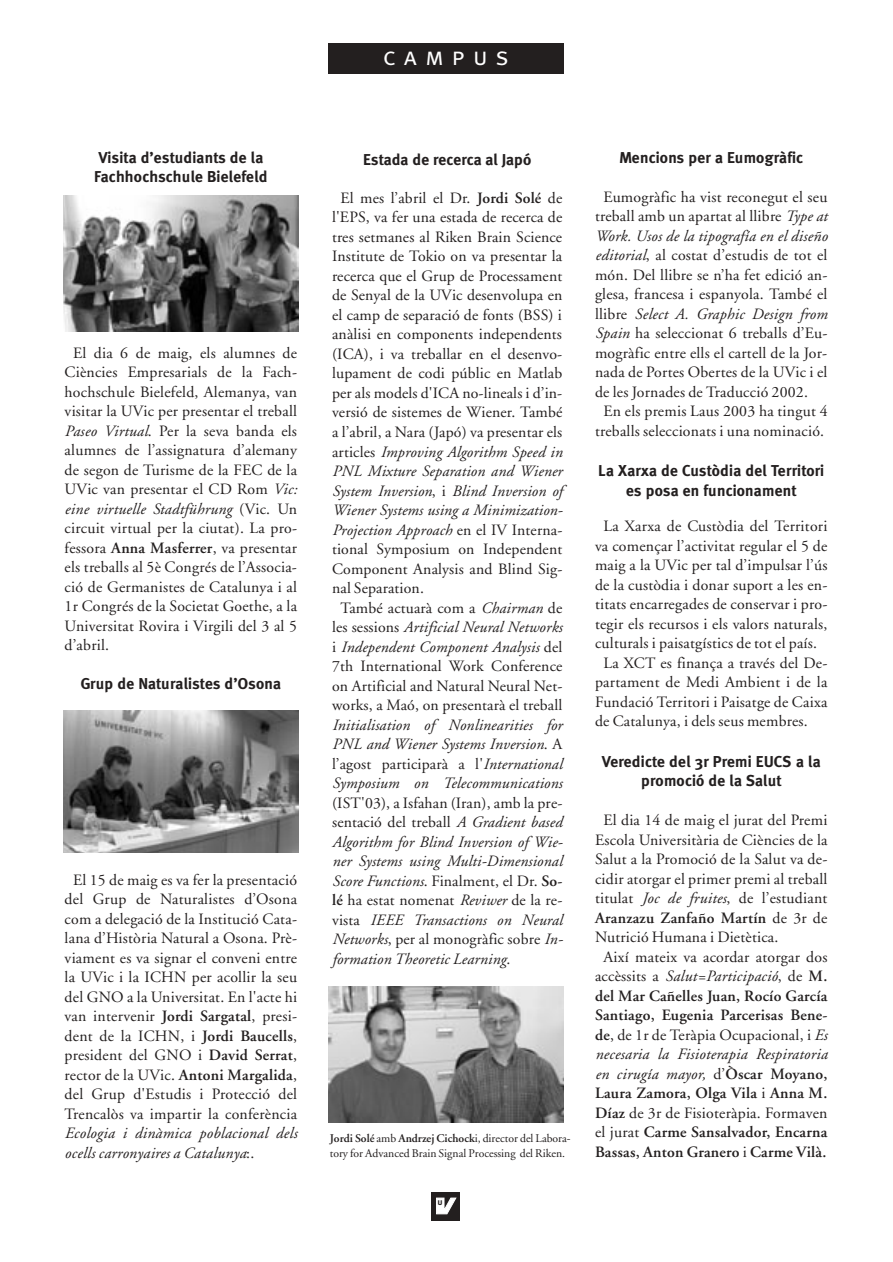
<style>
.page{position:relative;width:893px;height:1262px;background:#fff}
.page>*{position:absolute;margin:0;border:0;box-sizing:border-box;transform-origin:0 0}
.t1{font:25.5px "Meta Plus Normal Caps";letter-spacing:.32em;color:#fff}
.t2{font:15.75px/19.5px "Adobe Garamond";letter-spacing:.015em;color:#231f1f;text-align:justify}
.t3{font:italic 15.75px/19.5px "Adobe Garamond";letter-spacing:.01em;color:#231f1f;text-align:justify}
.t4{font:700 15.75px/19.5px "Meta";letter-spacing:.015em;color:#231f1f;text-align:center}
.t5{font:600 15.75px "Adobe Garamond";letter-spacing:.015em;color:#231f1f}
.t6{font:11.7px/15px "Adobe Garamond";color:#231f1f}
.t7{font:8.7px "Meta Plus Bold Caps";color:#231f1f}
.s1{font-style:italic}
.s2{font-weight:600}
.s3{font-style:normal}
.s4{font-weight:600;font-style:normal}
.s5{font-weight:400}
</style>
<div class="page">
<div style="left:328px;top:43px;width:235px;height:30px;background:#231f1f"></div>
<div style="left:431px;top:1192px;width:29px;height:28px;background:#231f1f"></div>
<svg style="left:436px;top:1197px;width:20px;height:17px"></svg>
<img style="left:63px;top:196px;width:235px;height:136px">
<img style="left:328px;top:986px;width:235px;height:136px">
<img style="left:63px;top:710px;width:235px;height:143px">
<h1 class="t1" style="left:383px;top:42px;width:127px">campus</h1>
<p class="t4" style="left:94px;top:149px;width:175px;text-align:left">Visita d’estudiants de la<br>Fachhochschule Bielefeld</p>
<p class="t2" style="left:65px;top:344px;width:234px;text-indent:9px">El dia 6 de maig, els alumnes de Ciències Empresarials de la Fach&shy;hochschule Bielefeld, Alemanya, van visitar la UVic per presentar el treball <span class="s1">Paseo Virtual</span>. Per la seva banda els alumnes de l’assignatura d’alemany de segon de Turisme de la FEC de la UVic van presentar el CD Rom <span class="s1">Vic: eine virtuelle Stadtführung</span> (Vic. Un circuit virtual per la ciutat). La pro&shy;fessora <span class="s2">Anna Masferrer</span>, va presentar els treballs al 5è Congrés de l’Associa&shy;ció de Germanistes de Catalunya i al 1r Congrés de la Societat Goethe, a la Universitat Rovira i Virgili del 3 al 5 d’abril.</p>
<p class="t4" style="left:81px;top:676px;width:202px">Grup de Naturalistes d’Osona</p>
<p class="t2" style="left:65px;top:871px;width:234px;text-align:center">El 15 de maig es va fer la presentació del Grup de Naturalistes d’Osona com a delegació de la Institució Cata&shy;lana d’Història Natural a Osona. Prè&shy;viament es va signar el conveni entre la UVic i la ICHN per acollir la seu del GNO a la Universitat. En l'acte hi van intervenir <span class="s2">Jordi Sargatal</span>, presi&shy;dent de la ICHN, i <span class="s2">Jordi Baucells</span>, president del GNO i <span class="s2">David Serrat</span>, rector de la UVic. <span class="s2">Antoni Margalida</span>, del Grup d'Estudis i Protecció del Trencalòs va impartir la conferència</p>
<p class="t3" style="left:65px;top:1124px;width:234px">Ecologia i dinàmica poblacional dels ocells carronyaires a Catalunya<span class="s3">:.</span></p>
<p class="t4" style="left:363px;top:151px;width:169px">Estada de recerca al Japó</p>
<p class="t2" style="left:340px;top:190px;width:223px">El mes l’abril el Dr. <span class="s2">Jordi Solé</span> de</p>
<p class="t2" style="left:332px;top:209px;width:232px">l'EPS, va fer una estada de recerca de</p>
<p class="t2" style="left:332px;top:229px;width:231px">tres setmanes al Riken Brain Science</p>
<p class="t2" style="left:332px;top:248px;width:232px">Institute de Tokio on va presentar la</p>
<p class="t2" style="left:332px;top:268px;width:232px">recerca que el Grup de Processament</p>
<p class="t2" style="left:332px;top:287px;width:232px">de Senyal de la UVic desenvolupa en</p>
<p class="t2" style="left:332px;top:307px;width:231px">el camp de separació de fonts (BSS) i</p>
<p class="t2" style="left:332px;top:326px;width:231px">anàlisi en components independents</p>
<p class="t2" style="left:332px;top:346px;width:232px">(ICA), i va treballar en el desenvo-</p>
<p class="t2" style="left:332px;top:365px;width:232px">lupament de codi públic en Matlab</p>
<p class="t2" style="left:332px;top:385px;width:232px">per als models d'ICA no-lineals i d’in-</p>
<p class="t2" style="left:332px;top:404px;width:232px">versió de sistemes de Wiener. També</p>
<p class="t2" style="left:332px;top:424px;width:232px">a l’abril, a Nara (Japó) va presentar els</p>
<p class="t3" style="left:332px;top:443px;width:232px"><span class="s3">articles</span> Improving Algorithm Speed in</p>
<p class="t3" style="left:332px;top:463px;width:232px">PNL Mixture Separation and Wiener</p>
<p class="t3" style="left:332px;top:482px;width:232px">System Inversion<span class="s3">, i</span> Blind Inversion of</p>
<p class="t3" style="left:332px;top:502px;width:230px">Wiener Systems using a Minimization-</p>
<p class="t3" style="left:332px;top:521px;width:232px">Projection Approach <span class="s3">en el IV Interna-</span></p>
<p class="t2" style="left:332px;top:541px;width:232px">tional Symposium on Independent</p>
<p class="t2" style="left:332px;top:560px;width:232px">Component Analysis and Blind Sig-</p>
<p class="t2" style="left:332px;top:580px;width:93px">nal Separation.</p>
<p class="t2" style="left:340px;top:599px;width:223px">També actuarà com a <span class="s1">Chairman</span> de</p>
<p class="t3" style="left:332px;top:619px;width:232px"><span class="s3">les sessions</span> Artificial Neural Networks</p>
<p class="t3" style="left:332px;top:638px;width:232px"><span class="s3">i</span> Independent Component Analysis <span class="s3">del</span></p>
<p class="t2" style="left:332px;top:658px;width:232px">7th International Work Conference</p>
<p class="t2" style="left:332px;top:677px;width:232px">on Artificial and Natural Neural Net-</p>
<p class="t2" style="left:332px;top:697px;width:232px">works, a Maó, on presentarà el treball</p>
<p class="t3" style="left:332px;top:716px;width:232px">Initialisation of Nonlinearities for PNL and Wiener Systems Inversion<span class="s3">. A l’agost participarà a l'</span>International Symposium on Telecommunications</p>
<p class="t3" style="left:332px;top:794px;width:232px"><span class="s3">(IST'03), a Isfahan (Iran), amb la pre&shy;sentació del treball</span> A Gradient based Algorithm for Blind Inversion of Wie&shy;ner Systems using Multi-Dimensional Score Functions<span class="s3">. Finalment, el Dr.</span> <span class="s4">So&shy;lé</span> <span class="s3">ha estat nomenat</span> Reviwer <span class="s3">de la re&shy;vista</span> IEEE Transactions on Neural Networks<span class="s3">, per al monogràfic sobre</span> In&shy;formation Theoretic Learning<span class="s3">.</span></p>
<p class="t6" style="left:330px;top:1132px;width:242px"><span class="s2">Jordi Solé</span> amb <span class="s2">Andrzej Cichock</span>i, director del Labora&shy;tory for Advanced Brain Signal Processing del Riken.</p>
<p class="t7" style="left:437px;top:1196px;width:7px">u</p>
<p class="t4" style="left:619px;top:149px;width:185px">Mencions per a Eumogràfic</p>
<p class="t2" style="left:603px;top:188px;width:225px">Eumogràfic ha vist reconegut el seu</p>
<p class="t2" style="left:595px;top:208px;width:234px">treball amb un apartat al llibre <span class="s1">Type at</span></p>
<p class="t3" style="left:595px;top:227px;width:234px">Work. Usos de la tipografía en el diseño</p>
<p class="t2" style="left:595px;top:247px;width:234px"><span class="s1">editorial</span>, al costat d’estudis de tot el</p>
<p class="t2" style="left:595px;top:266px;width:234px">món. Del llibre se n’ha fet edició an-</p>
<p class="t2" style="left:595px;top:286px;width:234px">glesa, francesa i espanyola. També el</p>
<p class="t3" style="left:595px;top:305px;width:234px"><span class="s3">llibre</span> Select A. Graphic Design from</p>
<p class="t2" style="left:595px;top:325px;width:234px"><span class="s1">Spain</span> ha seleccionat 6 treballs d’Eu-</p>
<p class="t2" style="left:595px;top:344px;width:234px">mogràfic entre ells el cartell de la Jor-</p>
<p class="t2" style="left:595px;top:364px;width:234px">nada de Portes Obertes de la UVic i el</p>
<p class="t2" style="left:595px;top:383px;width:214px">de les Jornades de Traducció 2002.</p>
<p class="t2" style="left:603px;top:403px;width:225px">En els premis Laus 2003 ha tingut 4</p>
<p class="t2" style="left:595px;top:422px;width:231px">treballs seleccionats i una nominació.</p>
<p class="t4" style="left:598px;top:463px;width:227px">La Xarxa de Custòdia del Territori es posa en funcionament</p>
<p class="t2" style="left:603px;top:517px;width:225px">La Xarxa de Custòdia del Territori</p>
<p class="t2" style="left:595px;top:537px;width:234px">va començar l’activitat regular el 5 de</p>
<p class="t2" style="left:595px;top:556px;width:234px">maig a la UVic per tal d’impulsar l’ús</p>
<p class="t2" style="left:595px;top:576px;width:234px">de la custòdia i donar suport a les en-</p>
<p class="t2" style="left:595px;top:595px;width:234px">titats encarregades de conservar i pro-</p>
<p class="t2" style="left:595px;top:615px;width:234px">tegir els recursos i els valors naturals,</p>
<p class="t2" style="left:595px;top:634px;width:224px">culturals i paisatgístics de tot el país.</p>
<p class="t2" style="left:603px;top:654px;width:225px">La XCT es finança a través del De-</p>
<p class="t2" style="left:595px;top:673px;width:234px">partament de Medi Ambient i de la</p>
<p class="t2" style="left:595px;top:693px;width:234px">Fundació Territori i Paisatge de Caixa</p>
<p class="t2" style="left:595px;top:712px;width:214px">de Catalunya, i dels seus membres.</p>
<p class="t4" style="left:601px;top:753px;width:220px">Veredicte del 3r Premi EUCS a la promoció de la Salut</p>
<p class="t2" style="left:603px;top:811px;width:225px">El dia 14 de maig el jurat del Premi</p>
<p class="t2" style="left:595px;top:831px;width:234px">Escola Universitària de Ciències de la</p>
<p class="t2" style="left:595px;top:850px;width:234px">Salut a la Promoció de la Salut va de-</p>
<p class="t2" style="left:595px;top:870px;width:234px">cidir atorgar el primer premi al treball</p>
<p class="t2" style="left:595px;top:889px;width:234px">titulat <span class="s1">Joc de fruites</span>, de l’estudiant</p>
<p class="t5" style="left:595px;top:911px;width:234px">Aranzazu Zanfaño Martín <span class="s5">de 3r de</span></p>
<p class="t2" style="left:595px;top:928px;width:185px">Nutrició Humana i Dietètica.</p>
<p class="t2" style="left:603px;top:948px;width:225px">Així mateix va acordar atorgar dos</p>
<p class="t3" style="left:595px;top:967px;width:234px"><span class="s3">accèssits a</span> Salut=Participació<span class="s3">, de</span> <span class="s4">M.</span></p>
<p class="t5" style="left:595px;top:989px;width:234px">del Mar Cañelles Juan, Rocío García</p>
<p class="t5" style="left:595px;top:1008px;width:234px">Santiago, Eugenia Parcerisas Bene-</p>
<p class="t2" style="left:595px;top:1026px;width:234px"><span class="s2">de</span>, de 1r de Teràpia Ocupacional, i <span class="s1">Es</span></p>
<p class="t3" style="left:595px;top:1045px;width:234px">necesaria la Fisioterapia Respiratoria</p>
<p class="t3" style="left:595px;top:1065px;width:234px">en cirugía mayor, <span class="s3">d’</span><span class="s4">Òscar Moyano,</span></p>
<p class="t5" style="left:595px;top:1086px;width:234px">Laura Zamora, Olga Vila <span class="s5">i</span> Anna M.</p>
<p class="t2" style="left:595px;top:1104px;width:234px"><span class="s2">Díaz</span> de 3r de Fisioteràpia. Formaven</p>
<p class="t5" style="left:595px;top:1125px;width:234px"><span class="s5">el jurat</span> Carme Sansalvador, Encarna</p>
<p class="t5" style="left:595px;top:1145px;width:233px">Bassas, Anton Granero <span class="s5">i</span> Carme Vilà.</p>
</div>
